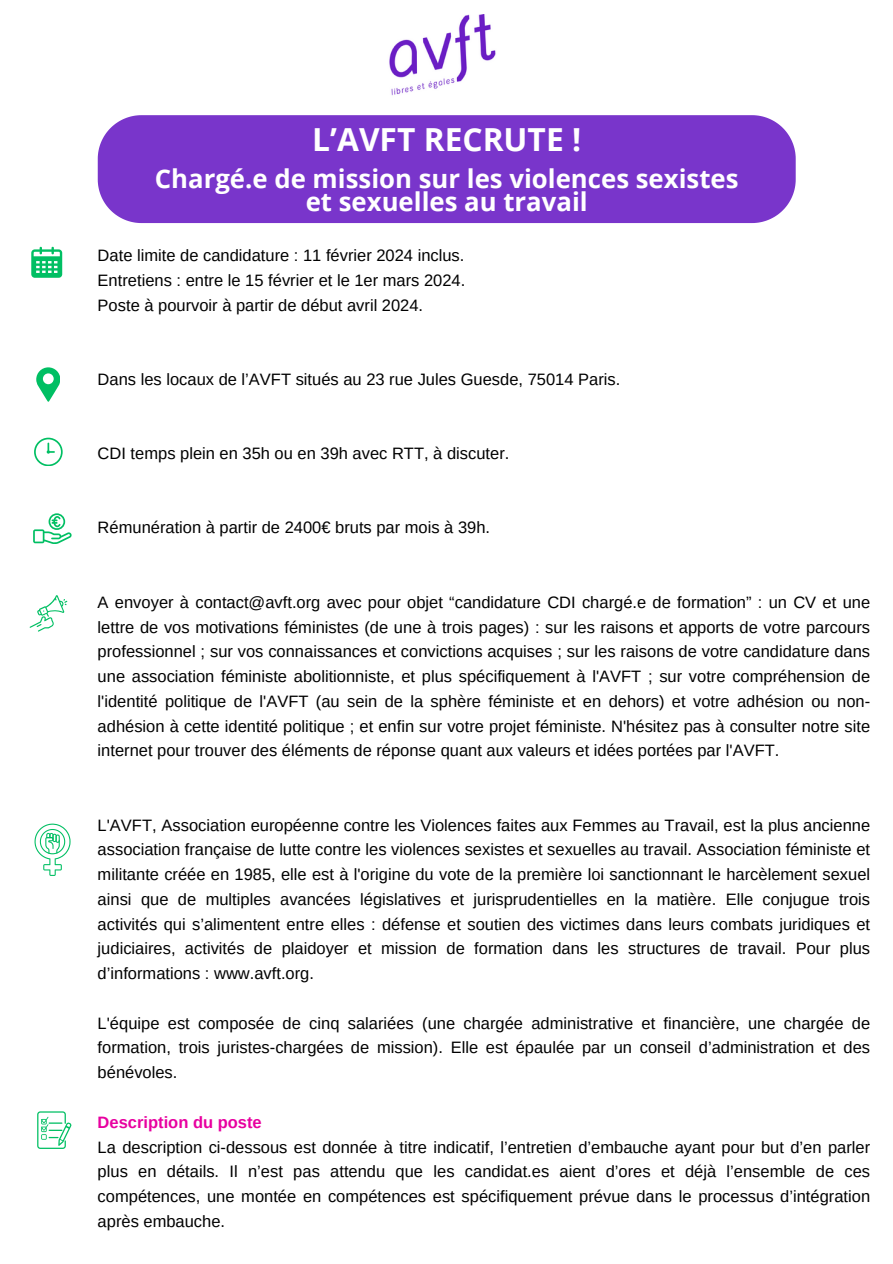
<style>
.page{position:relative;width:893px;height:1264px;background:#fff}
.page>*{position:absolute;margin:0;border:0;box-sizing:border-box;transform-origin:0 0}
.t1{font:700 31.8px "Open Sans";color:#fff}
.t2{font:700 25.8px/22.5px "Open Sans";color:#fff;text-align:center}
.t3{font:16.5px/24.8px "Arimo";color:#000;text-align:justify}
.t4{font:700 16.5px "Arimo";color:#e800a0}
</style>
<div class="page">
<div style="left:98px;top:115px;width:697px;height:108px;background:#7935cb"></div>
<img style="left:389px;top:15px;width:107px;height:81px">
<svg style="left:31px;top:247px;width:31px;height:31px"></svg>
<svg style="left:36px;top:367px;width:24px;height:35px"></svg>
<svg style="left:37px;top:1111px;width:35px;height:37px"></svg>
<svg style="left:30px;top:595px;width:37px;height:36px"></svg>
<svg style="left:34px;top:823px;width:37px;height:53px"></svg>
<svg style="left:33px;top:513px;width:38px;height:30px"></svg>
<svg style="left:34px;top:437px;width:28px;height:29px"></svg>
<p class="t1" style="left:312px;top:117px;width:270px">L’AVFT RECRUTE !</p>
<p class="t2" style="left:155px;top:167px;width:585px">Chargé.e de mission sur les violences sexistes et sexuelles au travail</p>
<p class="t3" style="left:98px;top:243px;width:368px">Date limite de candidature : 11 février 2024 inclus.</p>
<p class="t3" style="left:98px;top:268px;width:369px">Entretiens : entre le 15 février et le 1er mars 2024.</p>
<p class="t3" style="left:98px;top:292px;width:327px">Poste à pourvoir à partir de début avril 2024.</p>
<p class="t3" style="left:98px;top:367px;width:524px">Dans les locaux de l’AVFT situés au 23 rue Jules Guesde, 75014 Paris.</p>
<p class="t3" style="left:98px;top:441px;width:413px">CDI temps plein en 35h ou en 39h avec RTT, à discuter.</p>
<p class="t3" style="left:98px;top:515px;width:394px">Rémunération à partir de 2400€ bruts par mois à 39h.</p>
<p class="t3" style="left:98px;top:589px;width:774px">A envoyer à contact@avft.org avec pour objet “candidature CDI chargé.e de formation” : un CV et une lettre de vos motivations féministes (de une à trois pages) : sur les raisons et apports de votre parcours professionnel ; sur vos connaissances et convictions acquises ; sur les raisons de votre candidature dans une association féministe abolitionniste, et plus spécifiquement à l'AVFT ; sur votre compréhension de l'identité politique de l'AVFT (au sein de la sphère féministe et en dehors) et votre adhésion ou non&shy;adhésion à cette identité politique ; et enfin sur votre projet féministe. N'hésitez pas à consulter notre site internet pour trouver des éléments de réponse quant aux valeurs et idées portées par l'AVFT.</p>
<p class="t3" style="left:98px;top:812px;width:774px">L'AVFT, Association européenne contre les Violences faites aux Femmes au Travail, est la plus ancienne association française de lutte contre les violences sexistes et sexuelles au travail. Association féministe et militante créée en 1985, elle est à l'origine du vote de la première loi sanctionnant le harcèlement sexuel ainsi que de multiples avancées législatives et jurisprudentielles en la matière. Elle conjugue trois activités qui s’alimentent entre elles : défense et soutien des victimes dans leurs combats juridiques et judiciaires, activités de plaidoyer et mission de formation dans les structures de travail. Pour plus d’informations : www.avft.org.</p>
<p class="t3" style="left:98px;top:1010px;width:774px">L'équipe est composée de cinq salariées (une chargée administrative et financière, une chargée de formation, trois juristes-chargées de mission). Elle est épaulée par un conseil d’administration et des bénévoles.</p>
<p class="t4" style="left:98px;top:1112px;width:165px">Description du poste</p>
<p class="t3" style="left:98px;top:1134px;width:774px">La description ci-dessous est donnée à titre indicatif, l’entretien d’embauche ayant pour but d’en parler plus en détails. Il n’est pas attendu que les candidat.es aient d’ores et déjà l’ensemble de ces compétences, une montée en compétences est spécifiquement prévue dans le processus d’intégration après embauche.</p>
</div>
